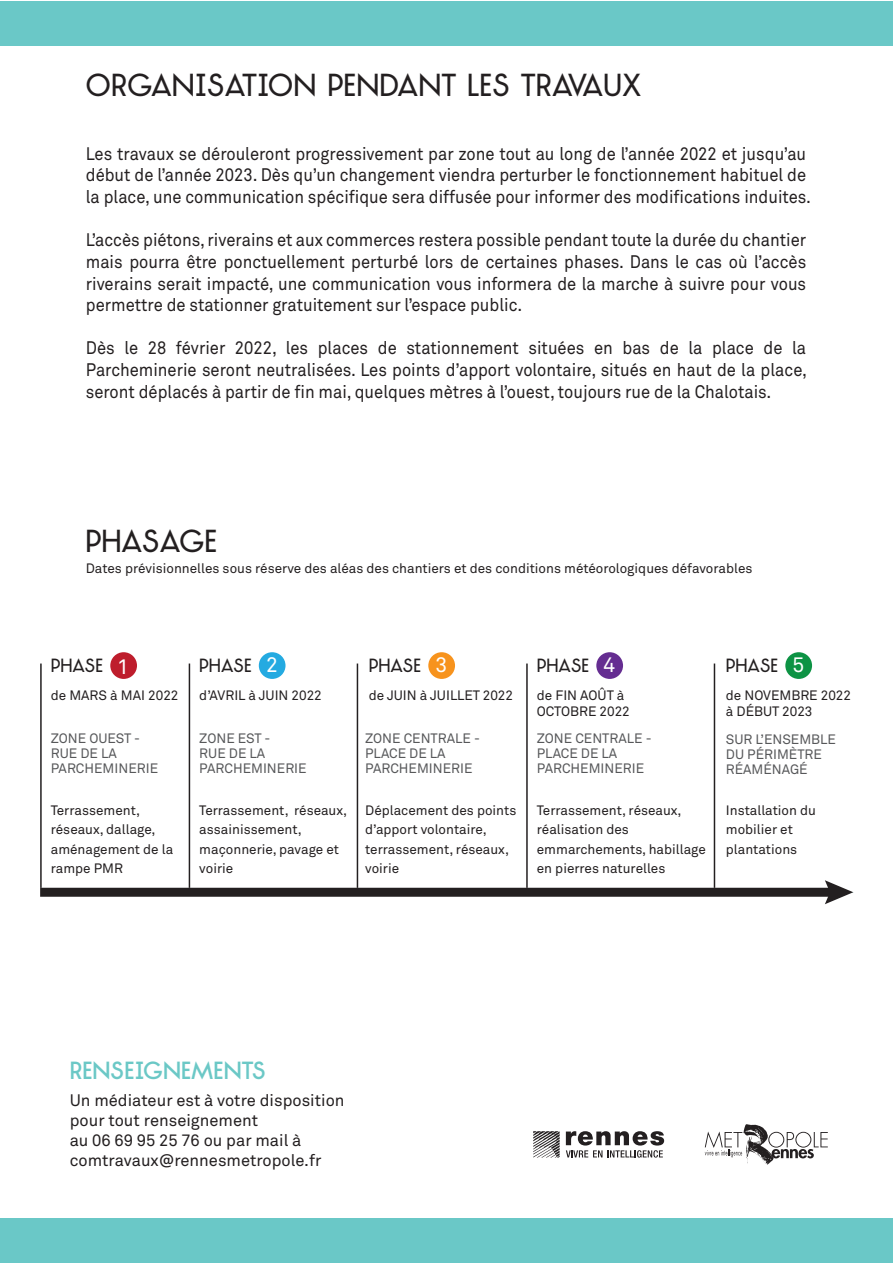
<style>
.page{position:relative;width:893px;height:1263px;background:#fff}
.page>*{position:absolute;margin:0;border:0;box-sizing:border-box;transform-origin:0 0}
.t1{font:30px "TJ Evolette A";color:#231f20}
.t2{font:700 23.4px "TJ Evolette A";color:#6bc8c6}
.t3{font:21px "Akkurat";color:#fff}
.t4{font:18px/21.6px "Akkurat";color:#231f20;text-align:justify;scale:.92 1}
.t5{font:18px "TJ Evolette A";color:#231f20}
.t6{font:16.5px/19.8px "Akkurat";color:#231f20}
.t7{font:13.5px/19.5px "Akkurat";color:#231f20}
.t8{font:13.5px/15px "Akkurat";color:#57585a}
.s1{font-family:"Akkurat";font-size:21px;color:#fff}
</style>
<div class="page">
<svg style="left:705px;top:1124px;width:123px;height:40px"></svg>
<svg style="left:533px;top:1131px;width:27px;height:26px"></svg>
<svg style="left:566px;top:1131px;width:98px;height:26px"></svg>
<div style="left:40px;top:888px;width:794px;height:9px;background:#231f20"></div>
<svg style="left:825px;top:880px;width:28px;height:24px"></svg>
<hr style="left:40px;top:663px;width:2px;height:225px;background:#231f20">
<div style="left:110px;top:652px;width:27px;height:27px;background:#be1d2c;border-radius:50%"></div>
<hr style="left:189px;top:663px;width:1px;height:225px;background:#231f20">
<div style="left:259px;top:652px;width:26px;height:27px;background:#24aae1;border-radius:50%"></div>
<hr style="left:357px;top:663px;width:1px;height:225px;background:#231f20">
<div style="left:428px;top:652px;width:27px;height:27px;background:#f7931d;border-radius:50%"></div>
<hr style="left:526px;top:663px;width:2px;height:225px;background:#231f20">
<hr style="left:714px;top:663px;width:1px;height:225px;background:#231f20">
<div style="left:596px;top:652px;width:27px;height:27px;background:#652d91;border-radius:50%"></div>
<div style="left:785px;top:652px;width:27px;height:27px;background:#0d9344;border-radius:50%"></div>
<div style="left:0;top:1px;width:893px;height:44px;background:#6ac8c7"></div>
<div style="left:0;top:1219px;width:893px;height:44px;background:#6ac8c7"></div>
<h1 class="t1" style="left:85px;top:68px;width:558px">ORGANISATION PENDANT LES TRAVAUX</h1>
<p class="t4" style="left:86px;top:143px;width:790px;text-align:left">Les travaux se dérouleront progressivement par zone tout au long de l’année 2022 et jusqu’au début de l’année 2023. Dès qu’un changement viendra perturber le fonctionnement habituel de la place, une communication spécifique sera diffusée pour informer des modifications induites.</p>
<p class="t4" style="left:86px;top:230px;width:785px">L’accès piétons, riverains et aux commerces restera possible pendant toute la durée du chantier mais pourra être ponctuellement perturbé lors de certaines phases. Dans le cas où l’accès riverains serait impacté, une communication vous informera de la marche à suivre pour vous permettre de stationner gratuitement sur l’espace public.</p>
<p class="t4" style="left:86px;top:338px;width:785px">Dès le 28 février 2022, les places de stationnement situées en bas de la place de la Parcheminerie seront neutralisées. Les points d’apport volontaire, situés en haut de la place, seront déplacés à partir de fin mai, quelques mètres à l’ouest, toujours rue de la Chalotais.</p>
<h1 class="t1" style="left:85px;top:524px;width:134px">PHASAGE</h1>
<p class="t7" style="left:86px;top:558px;width:668px">Dates prévisionnelles sous réserve des aléas des chantiers et des conditions météorologiques défavorables</p>
<p class="t5" style="left:51px;top:655px;width:54px">PHASE</p>
<p class="t3" style="left:117px;top:654px;width:13px">1</p>
<p class="t5" style="left:199px;top:655px;width:80px">PHASE <span class="s1">2</span></p>
<p class="t5" style="left:369px;top:655px;width:80px">PHASE <span class="s1">3</span></p>
<p class="t5" style="left:537px;top:655px;width:80px">PHASE <span class="s1">4</span></p>
<p class="t5" style="left:726px;top:655px;width:80px">PHASE <span class="s1">5</span></p>
<p class="t7" style="left:51px;top:686px;width:129px">de MARS à MAI 2022</p>
<p class="t7" style="left:199px;top:686px;width:124px">d’AVRIL à JUIN 2022</p>
<p class="t7" style="left:369px;top:686px;width:146px">de JUIN à JUILLET 2022</p>
<p class="t7" style="left:537px;top:687px;width:94px;line-height:16.2px">de FIN AOÛT à<br>OCTOBRE 2022</p>
<p class="t7" style="left:726px;top:687px;width:127px;line-height:16.2px">de NOVEMBRE 2022 à DÉBUT 2023</p>
<p class="t8" style="left:51px;top:731px;width:109px">ZONE OUEST -<br>RUE DE LA<br>PARCHEMINERIE</p>
<p class="t8" style="left:199px;top:731px;width:109px">ZONE EST -<br>RUE DE LA<br>PARCHEMINERIE</p>
<p class="t8" style="left:365px;top:731px;width:116px">ZONE CENTRALE -<br>PLACE DE LA<br>PARCHEMINERIE</p>
<p class="t8" style="left:537px;top:731px;width:116px">ZONE CENTRALE -<br>PLACE DE LA<br>PARCHEMINERIE</p>
<p class="t8" style="left:726px;top:732px;width:112px">SUR L’ENSEMBLE<br>DU PÉRIMÈTRE<br>RÉAMÉNAGÉ</p>
<p class="t7" style="left:51px;top:800px;width:124px">Terrassement, réseaux, dallage, aménagement de la rampe PMR</p>
<p class="t7" style="left:199px;top:800px;width:149px">Terrassement, réseaux, assainissement, maçonnerie, pavage et voirie</p>
<p class="t7" style="left:365px;top:800px;width:153px">Déplacement des points d’apport volontaire, terrassement, réseaux, voirie</p>
<p class="t7" style="left:537px;top:800px;width:171px">Terrassement, réseaux, réalisation des emmarchements, habillage en pierres naturelles</p>
<p class="t7" style="left:726px;top:800px;width:92px">Installation du mobilier et plantations</p>
<p class="t2" style="left:70px;top:1056px;width:198px">RENSEIGNEMENTS</p>
<p class="t6" style="left:70px;top:1091px;width:276px">Un médiateur est à votre disposition pour tout renseignement<br>au 06 69 95 25 76 ou par mail à comtravaux@rennesmetropole.fr</p>
</div>
